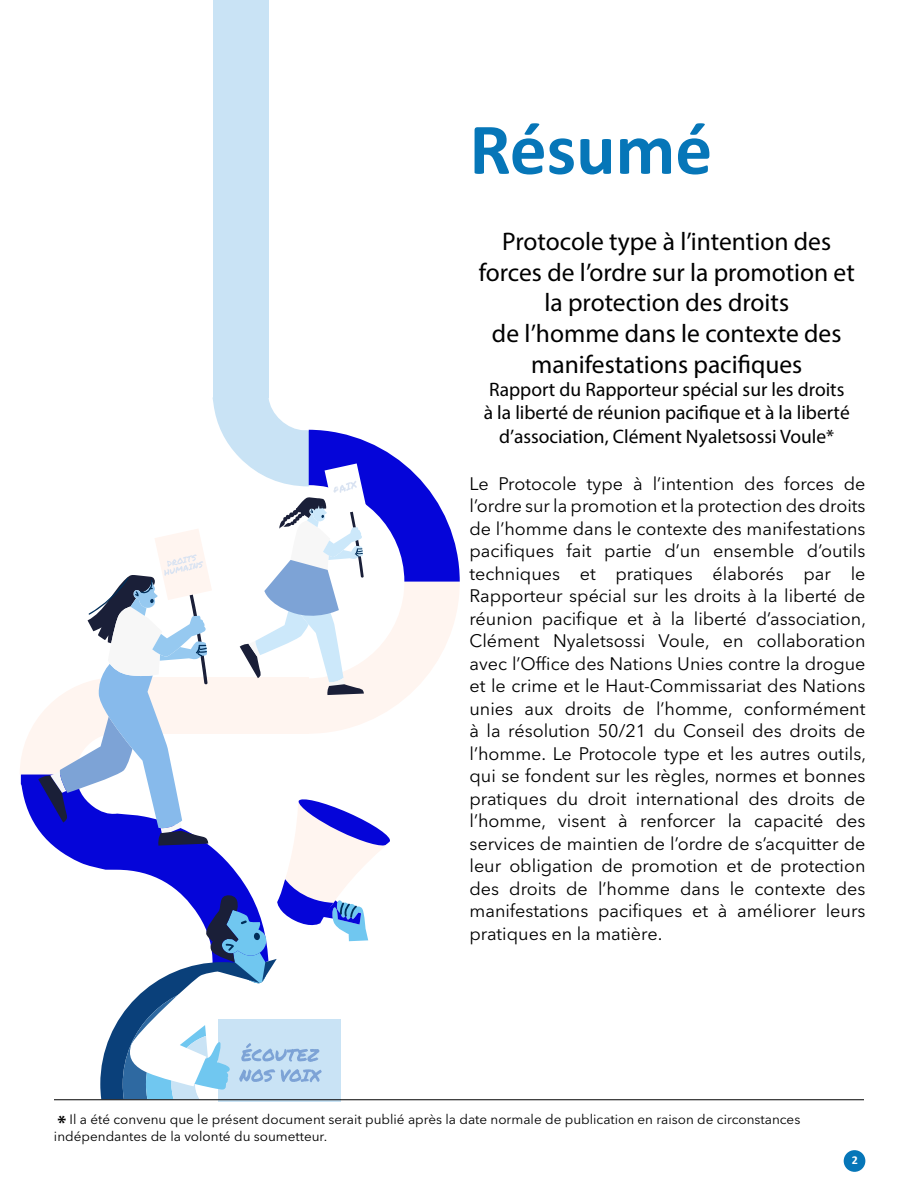
<style>
.page{position:relative;width:918px;height:1188px;background:#fff}
.page>*{position:absolute;margin:0;border:0;box-sizing:border-box;transform-origin:0 0}
.t1{font:700 73.5px "Calibri";color:#0676b8}
.t2{font:25.5px/30.6px "Myriad Pro";color:#000;text-align:center}
.t3{font:19.5px/23.4px "Myriad Pro";color:#000;text-align:center}
.t4{font:18px/22.5px "Avenir Next LT Pro";color:#000;text-align:justify}
.t5{font:13.5px/16.5px "Avenir Next LT Pro";color:#000}
.t6{font:700 12px "Calibri";color:#fff}
.s1{font-family:"Myriad Pro";font-weight:700;font-size:19.5px}
</style>
<div class="page">
<div style="left:844px;top:1150px;width:21px;height:22px;background:#0676b8;border-radius:50%"></div>
<div style="left:213px;top:0;width:56px;height:398px;background:#c9e3f5"></div>
<div style="left:218px;top:1019px;width:122px;height:83px;background:#94a8b5"></div>
<hr style="left:54px;top:1099px;width:810px;height:1px;background:#000">
<svg style="left:20px;top:398px;width:440px;height:701px"></svg>
<h1 class="t1" style="left:470px;top:97px;width:244px">Résumé</h1>
<h2 class="t2" style="left:479px;top:226px;width:378px">Protocole type à l’intention des forces de l’ordre sur la promotion et la protection des droits<br>de l’homme dans le contexte des manifestations pacifiques</h2>
<p class="t3" style="left:484px;top:378px;width:368px">Rapport du Rapporteur spécial sur les droits à la liberté de réunion pacifique et à la liberté d’association, Clément Nyaletsossi Voule*</p>
<p class="t4" style="left:470px;top:472px;width:398px">Le Protocole type à l’intention des forces de l’ordre sur la promotion et la protection des droits de l’homme dans le contexte des manifestations pacifiques fait partie d’un ensemble d’outils techniques et pratiques élaborés par le Rapporteur spécial sur les droits à la liberté de réunion pacifique et à la liberté d’association, Clément Nyaletsossi Voule, en collaboration avec l’Office des Nations Unies contre la drogue et le crime et le Haut-Commissariat des Nations unies aux droits de l’homme, conformément à la résolution 50/21 du Conseil des droits de l’homme. Le Protocole type et les autres outils, qui se fondent sur les règles, normes et bonnes pratiques du droit international des droits de l’homme, visent à renforcer la capacité des services de maintien de l’ordre de s’acquitter de leur obligation de promotion et de protection des droits de l’homme dans le contexte des manifestations pacifiques et à améliorer leurs pratiques en la matière.</p>
<p class="t5" style="left:54px;top:1111px;width:748px"><span class="s1">*</span> Il a été convenu que le présent document serait publié après la date normale de publication en raison de circonstances indépendantes de la volonté du soumetteur.</p>
<p class="t6" style="left:852px;top:1152px;width:8px">2</p>
</div>
